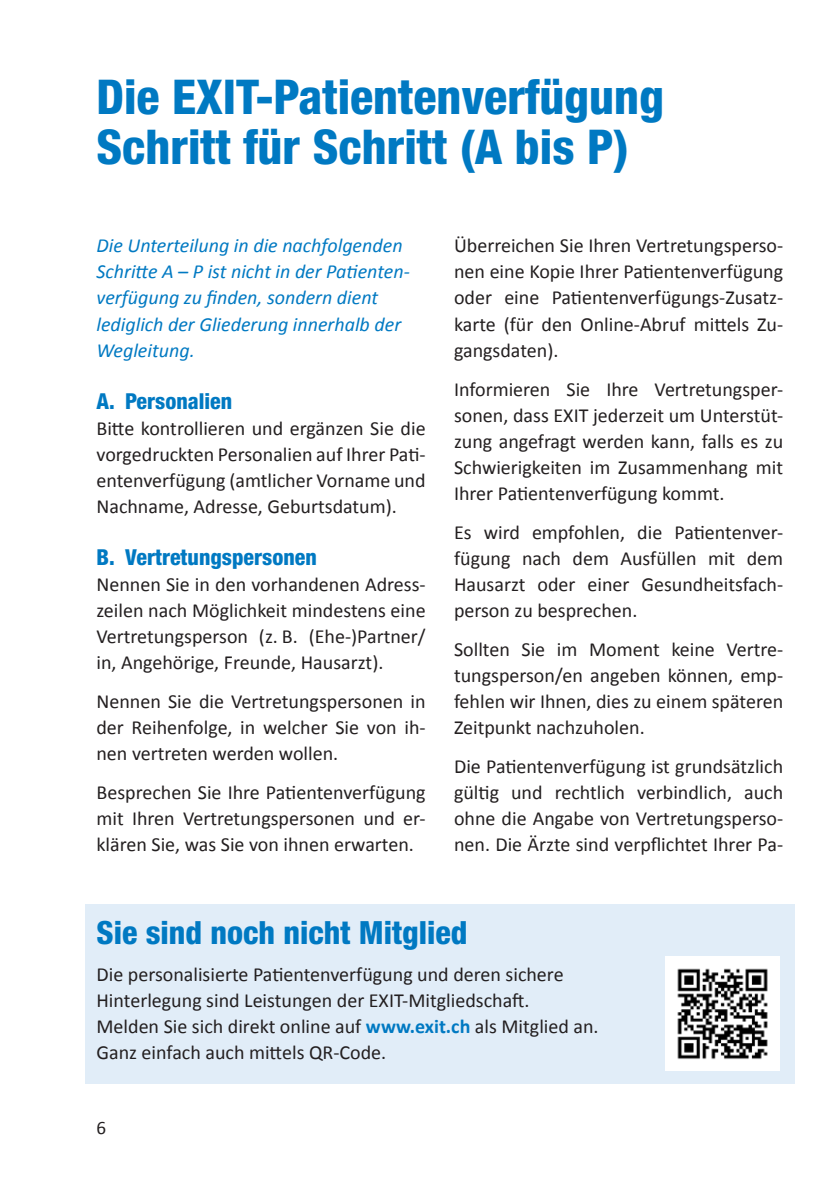
<style>
.page{position:relative;width:840px;height:1191px;background:#fff}
.page>*{position:absolute;margin:0;border:0;box-sizing:border-box;transform-origin:0 0}
.t1{font:800 condensed 48px/50px "Helvetica Neue LT Pro";color:#0079c2}
.t2{font:800 condensed 32px "Helvetica Neue LT Pro";color:#0079c2}
.t3{font:800 condensed 22px "Helvetica Neue LT Pro";color:#0079c2}
.t4{font:20px/26px "Calibri";color:#231f20;text-align:justify}
.t5{font:italic 20px/26px "Calibri";color:#0079c2}
.t6{font:19px "Calibri";color:#231f20}
.s1{font-weight:700;color:#0079c2}
</style>
<div class="page">
<div style="left:85px;top:904px;width:709px;height:179px;background:#e1edf8"></div>
<img style="left:665px;top:956px;width:114px;height:114px">
<h1 class="t1" style="left:96px;top:71px;width:568px">Die EXIT-Patientenverfügung<br>Schritt für Schritt (A bis P)</h1>
<p class="t5" style="left:96px;top:232px;width:313px">Die Unterteilung in die nachfolgenden Schritte A – P ist nicht in der Patienten&shy;verfügung zu finden, sondern dient lediglich der Gliederung innerhalb der Wegleitung.</p>
<p class="t3" style="left:96px;top:387px;width:137px">A. Personalien</p>
<p class="t4" style="left:96px;top:415px;width:330px">Bitte kontrollieren und ergänzen Sie die vorgedruckten Personalien auf Ihrer Pati&shy;entenverfügung (amtlicher Vorname und Nachname, Adresse, Geburtsdatum).</p>
<p class="t3" style="left:96px;top:543px;width:222px">B. Vertretungspersonen</p>
<p class="t4" style="left:96px;top:571px;width:330px">Nennen Sie in den vorhandenen Adress&shy;zeilen nach Möglichkeit mindestens eine Vertretungsperson (z. B. (Ehe-)Partner/ in, Angehörige, Freunde, Hausarzt).</p>
<p class="t4" style="left:96px;top:688px;width:330px">Nennen Sie die Vertretungspersonen in der Reihenfolge, in welcher Sie von ih&shy;nen vertreten werden wollen.</p>
<p class="t4" style="left:96px;top:779px;width:330px">Besprechen Sie Ihre Patientenverfügung mit Ihren Vertretungspersonen und er&shy;klären Sie, was Sie von ihnen erwarten.</p>
<p class="t4" style="left:454px;top:233px;width:330px">Überreichen Sie Ihren Vertretungsperso&shy;nen eine Kopie Ihrer Patientenverfügung oder eine Patientenverfügungs-Zusatz&shy;karte (für den Online-Abruf mittels Zu&shy;gangsdaten).</p>
<p class="t4" style="left:454px;top:376px;width:330px">Informieren Sie Ihre Vertretungsper&shy;sonen, dass EXIT jederzeit um Unterstüt&shy;zung angefragt werden kann, falls es zu Schwierigkeiten im Zusammenhang mit Ihrer Patientenverfügung kommt.</p>
<p class="t4" style="left:454px;top:519px;width:330px">Es wird empfohlen, die Patientenver&shy;fügung nach dem Ausfüllen mit dem Hausarzt oder einer Gesundheitsfach&shy;person zu besprechen.</p>
<p class="t4" style="left:454px;top:636px;width:330px">Sollten Sie im Moment keine Vertre&shy;tungsperson/en angeben können, emp&shy;fehlen wir Ihnen, dies zu einem späteren Zeitpunkt nachzuholen.</p>
<p class="t4" style="left:454px;top:753px;width:330px">Die Patientenverfügung ist grundsätzlich gültig und rechtlich verbindlich, auch ohne die Angabe von Vertretungsperso&shy;nen. Die Ärzte sind verpflichtet Ihrer Pa-</p>
<h2 class="t2" style="left:96px;top:913px;width:372px">Sie sind noch nicht Mitglied</h2>
<p class="t4" style="left:96px;top:961px;width:503px;text-align:left">Die personalisierte Patientenverfügung und deren sichere Hinterlegung sind Leistungen der EXIT-Mitgliedschaft.<br>Melden Sie sich direkt online auf <span class="s1">www.exit.ch</span> als Mitglied an.<br>Ganz einfach auch mittels QR-Code.</p>
<p class="t6" style="left:96px;top:1116px;width:11px">6</p>
</div>
